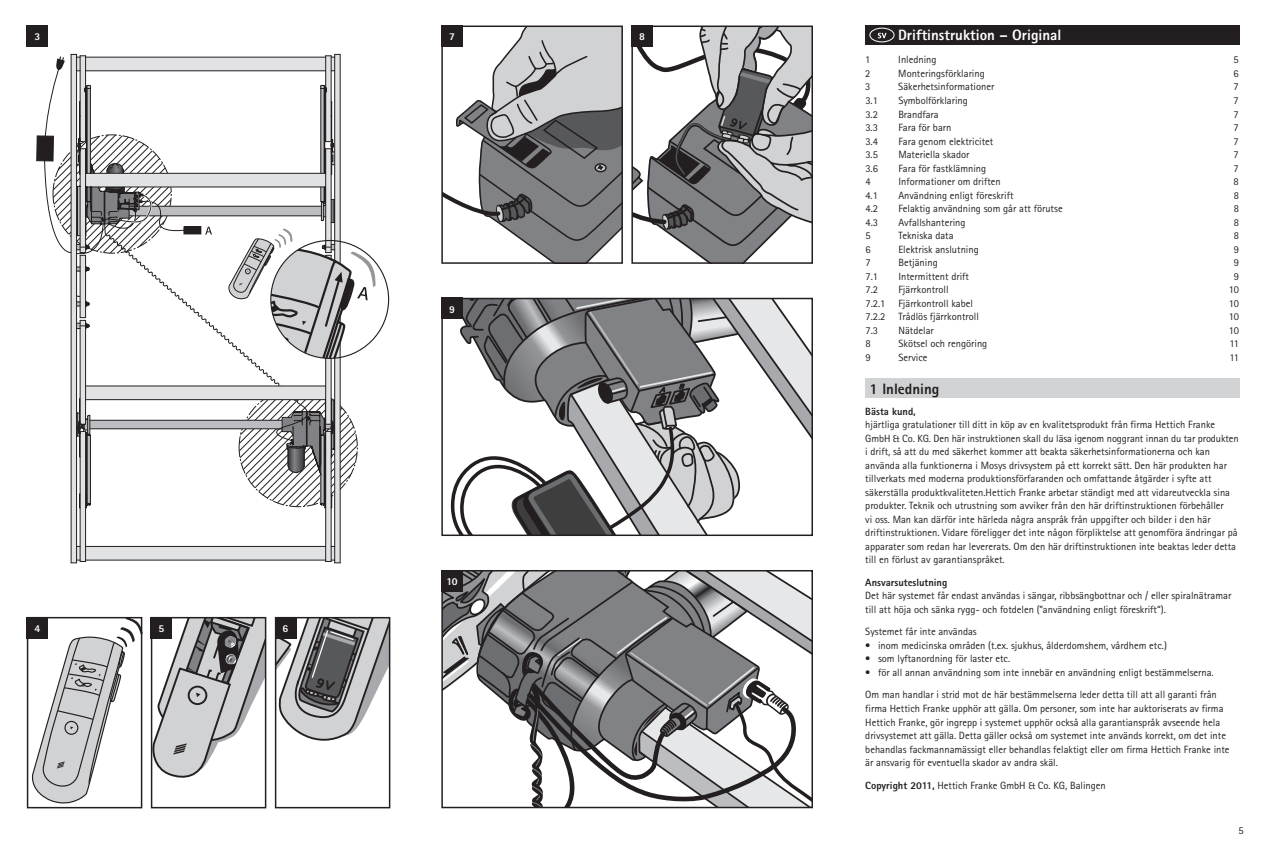
<style>
.page{position:relative;width:1265px;height:851px;background:#fff}
.page>*{position:absolute;margin:0;border:0;box-sizing:border-box;transform-origin:0 0}
.t1{font:800 15px "Rotis Sans Serif";color:#fff}
.t2{font:800 15px "Rotis Sans Serif";color:#231f20}
.t3{font:10.5px/13.5px "Rotis Sans Serif";color:#231f20}
.t4{font:800 10.5px "Rotis Sans Serif";color:#231f20}
.t5{font:800 10.5px "Rotis Sans Serif";color:#fff}
.s1{font-weight:800}
</style>
<div class="page">
<div style="left:865px;top:26px;width:374px;height:19px;background:#231f20"></div>
<svg style="left:870px;top:28px;width:24px;height:14px"></svg>
<div style="left:869px;top:28px;width:25px;height:14px;border:1px solid #fff;border-radius:50%"></div>
<div style="left:865px;top:378px;width:374px;height:19px;background:#d1d2d4"></div>
<svg style="left:878px;top:33px;width:9px;height:5px"></svg>
<svg style="left:444px;top:29px;width:176px;height:232px"></svg>
<div style="left:441px;top:26px;width:182px;height:238px;border:2px solid #231f20"></div>
<div style="left:441px;top:26px;width:22px;height:21px;background:#231f20"></div>
<svg style="left:634px;top:29px;width:176px;height:232px"></svg>
<div style="left:631px;top:26px;width:182px;height:238px;border:2px solid #231f20"></div>
<div style="left:631px;top:26px;width:22px;height:21px;background:#231f20"></div>
<div style="left:27px;top:26px;width:21px;height:21px;background:#231f20"></div>
<svg style="left:154px;top:620px;width:109px;height:158px"></svg>
<div style="left:151px;top:617px;width:115px;height:191px;border:2px solid #231f20"></div>
<div style="left:151px;top:617px;width:21px;height:21px;background:#231f20"></div>
<svg style="left:278px;top:620px;width:109px;height:121px"></svg>
<div style="left:275px;top:617px;width:115px;height:191px;border:2px solid #231f20"></div>
<div style="left:275px;top:617px;width:21px;height:21px;background:#231f20"></div>
<svg style="left:450px;top:301px;width:360px;height:232px"></svg>
<div style="left:441px;top:298px;width:372px;height:238px;border:2px solid #231f20"></div>
<svg style="left:444px;top:573px;width:366px;height:232px"></svg>
<div style="left:441px;top:570px;width:372px;height:238px;border:2px solid #231f20"></div>
<div style="left:441px;top:298px;width:22px;height:21px;background:#231f20"></div>
<div style="left:441px;top:570px;width:22px;height:21px;background:#231f20"></div>
<div style="left:37px;top:136px;width:16px;height:25px;background:#231f20"></div>
<svg style="left:30px;top:617px;width:113px;height:190px"></svg>
<div style="left:27px;top:617px;width:115px;height:191px;border:2px solid #231f20"></div>
<svg style="left:43px;top:56px;width:333px;height:508px"></svg>
<p class="t5" style="left:35px;top:30px;width:7px">3</p>
<p class="t5" style="left:449px;top:30px;width:7px">7</p>
<p class="t5" style="left:639px;top:30px;width:7px">8</p>
<p class="t5" style="left:449px;top:302px;width:7px">9</p>
<p class="t5" style="left:35px;top:621px;width:7px">4</p>
<p class="t5" style="left:159px;top:621px;width:7px">5</p>
<p class="t5" style="left:283px;top:621px;width:7px">6</p>
<p class="t5" style="left:446px;top:574px;width:13px">10</p>
<h1 class="t1" style="left:898px;top:25px;width:165px">Driftinstruktion – Original</h1>
<p class="t3" style="left:865px;top:53px;width:7px">1</p>
<p class="t3" style="left:898px;top:53px;width:40px">Inledning</p>
<p class="t3" style="left:1234px;top:53px;width:7px">5</p>
<p class="t3" style="left:865px;top:67px;width:7px">2</p>
<p class="t3" style="left:898px;top:67px;width:88px">Monteringsförklaring</p>
<p class="t3" style="left:1234px;top:67px;width:7px">6</p>
<p class="t3" style="left:865px;top:80px;width:7px">3</p>
<p class="t3" style="left:898px;top:80px;width:98px">Säkerhetsinformationer</p>
<p class="t3" style="left:1234px;top:80px;width:7px">7</p>
<p class="t3" style="left:865px;top:94px;width:14px">3.1</p>
<p class="t3" style="left:898px;top:94px;width:71px">Symbolförklaring</p>
<p class="t3" style="left:1234px;top:94px;width:7px">7</p>
<p class="t3" style="left:865px;top:107px;width:14px">3.2</p>
<p class="t3" style="left:898px;top:107px;width:42px">Brandfara</p>
<p class="t3" style="left:1234px;top:107px;width:7px">7</p>
<p class="t3" style="left:865px;top:121px;width:14px">3.3</p>
<p class="t3" style="left:898px;top:121px;width:55px">Fara för barn</p>
<p class="t3" style="left:1234px;top:121px;width:7px">7</p>
<p class="t3" style="left:865px;top:134px;width:14px">3.4</p>
<p class="t3" style="left:898px;top:134px;width:97px">Fara genom elektricitet</p>
<p class="t3" style="left:1234px;top:134px;width:7px">7</p>
<p class="t3" style="left:865px;top:148px;width:14px">3.5</p>
<p class="t3" style="left:898px;top:148px;width:73px">Materiella skador</p>
<p class="t3" style="left:1234px;top:148px;width:7px">7</p>
<p class="t3" style="left:865px;top:161px;width:14px">3.6</p>
<p class="t3" style="left:898px;top:161px;width:89px">Fara för fastklämning</p>
<p class="t3" style="left:1234px;top:161px;width:7px">7</p>
<p class="t3" style="left:865px;top:175px;width:7px">4</p>
<p class="t3" style="left:898px;top:175px;width:104px">Informationer om driften</p>
<p class="t3" style="left:1234px;top:175px;width:7px">8</p>
<p class="t3" style="left:865px;top:188px;width:14px">4.1</p>
<p class="t3" style="left:898px;top:188px;width:117px">Användning enligt föreskrift</p>
<p class="t3" style="left:1234px;top:188px;width:7px">8</p>
<p class="t3" style="left:865px;top:202px;width:14px">4.2</p>
<p class="t3" style="left:898px;top:202px;width:166px">Felaktig användning som går att förutse</p>
<p class="t3" style="left:1234px;top:202px;width:7px">8</p>
<p class="t3" style="left:865px;top:215px;width:14px">4.3</p>
<p class="t3" style="left:898px;top:215px;width:69px">Avfallshantering</p>
<p class="t3" style="left:1234px;top:215px;width:7px">8</p>
<p class="t3" style="left:865px;top:229px;width:7px">5</p>
<p class="t3" style="left:898px;top:229px;width:57px">Tekniska data</p>
<p class="t3" style="left:1234px;top:229px;width:7px">8</p>
<p class="t3" style="left:865px;top:242px;width:7px">6</p>
<p class="t3" style="left:898px;top:242px;width:82px">Elektrisk anslutning</p>
<p class="t3" style="left:1234px;top:242px;width:7px">9</p>
<p class="t3" style="left:865px;top:256px;width:7px">7</p>
<p class="t3" style="left:898px;top:256px;width:41px">Betjäning</p>
<p class="t3" style="left:1234px;top:256px;width:7px">9</p>
<p class="t3" style="left:865px;top:269px;width:14px">7.1</p>
<p class="t3" style="left:898px;top:269px;width:72px">Intermittent drift</p>
<p class="t3" style="left:1234px;top:269px;width:7px">9</p>
<p class="t3" style="left:865px;top:283px;width:14px">7.2</p>
<p class="t3" style="left:898px;top:283px;width:52px">Fjärrkontroll</p>
<p class="t3" style="left:1229px;top:283px;width:12px">10</p>
<p class="t3" style="left:865px;top:296px;width:109px">7.2.1 Fjärrkontroll kabel</p>
<p class="t3" style="left:1229px;top:296px;width:12px">10</p>
<p class="t3" style="left:865px;top:310px;width:115px">7.2.2 Trådlös fjärrkontroll</p>
<p class="t3" style="left:1229px;top:310px;width:12px">10</p>
<p class="t3" style="left:865px;top:323px;width:14px">7.3</p>
<p class="t3" style="left:898px;top:323px;width:37px">Nätdelar</p>
<p class="t3" style="left:1229px;top:323px;width:12px">10</p>
<p class="t3" style="left:865px;top:337px;width:7px">8</p>
<p class="t3" style="left:898px;top:337px;width:90px">Skötsel och rengöring</p>
<p class="t3" style="left:1230px;top:337px;width:11px">11</p>
<p class="t3" style="left:865px;top:350px;width:7px">9</p>
<p class="t3" style="left:898px;top:350px;width:31px">Service</p>
<p class="t3" style="left:1230px;top:350px;width:11px">11</p>
<h1 class="t2" style="left:870px;top:379px;width:71px">1 Inledning</h1>
<p class="t4" style="left:865px;top:404px;width:52px">Bästa kund,</p>
<p class="t3" style="left:865px;top:418px;width:375px">hjärtliga gratulationer till ditt in köp av en kvalitetsprodukt från firma Hettich Franke GmbH &amp; Co. KG. Den här instruktionen skall du läsa igenom noggrant innan du tar produkten i drift, så att du med säkerhet kommer att beakta säkerhetsinformationerna och kan använda alla funktionerna i Mosys drivsystem på ett korrekt sätt. Den här produkten har tillverkats med moderna produktionsförfaranden och omfattande åtgärder i syfte att säkerställa produktkvaliteten.Hettich Franke arbetar ständigt med att vidareutveckla sina produkter. Teknik och utrustning som avviker från den här driftinstruktionen förbehåller<br>vi oss. Man kan därför inte härleda några anspråk från uppgifter och bilder i den här driftinstruktionen. Vidare föreligger det inte någon förpliktelse att genomföra ändringar på apparater som redan har levererats. Om den här driftinstruktionen inte beaktas leder detta till en förlust av garantianspråket.</p>
<p class="t4" style="left:865px;top:575px;width:84px">Ansvarsuteslutning</p>
<p class="t3" style="left:865px;top:589px;width:368px">Det här systemet får endast användas i sängar, ribbsängbottnar och / eller spiralnätramar till att höja och sänka rygg- och fotdelen (”användning enligt föreskrift“).</p>
<p class="t3" style="left:865px;top:625px;width:113px">Systemet får inte användas</p>
<p class="t3" style="left:865px;top:638px;width:303px">• inom medicinska områden (t.ex. sjukhus, ålderdomshem, vårdhem etc.)</p>
<p class="t3" style="left:865px;top:652px;width:146px">• som lyftanordning för laster etc.</p>
<p class="t3" style="left:865px;top:661px;width:353px;line-height:22.5px">• för all annan användning som inte innebär en användning enligt bestämmelserna.<br>Om man handlar i strid mot de här bestämmelserna leder detta till att all garanti från</p>
<p class="t3" style="left:865px;top:701px;width:366px">firma Hettich Franke upphör att gälla. Om personer, som inte har auktoriserats av firma Hettich Franke, gör ingrepp i systemet upphör också alla garantianspråk avseende hela drivsystemet att gälla. Detta gäller också om systemet inte används korrekt, om det inte behandlas fackmannamässigt eller behandlas felaktigt eller om firma Hettich Franke inte är ansvarig för eventuella skador av andra skäl.</p>
<p class="t3" style="left:865px;top:778px;width:242px"><span class="s1">Copyright 2011,</span> Hettich Franke GmbH &amp; Co. KG, Balingen</p>
<p class="t3" style="left:1238px;top:823px;width:7px">5</p>
</div>
